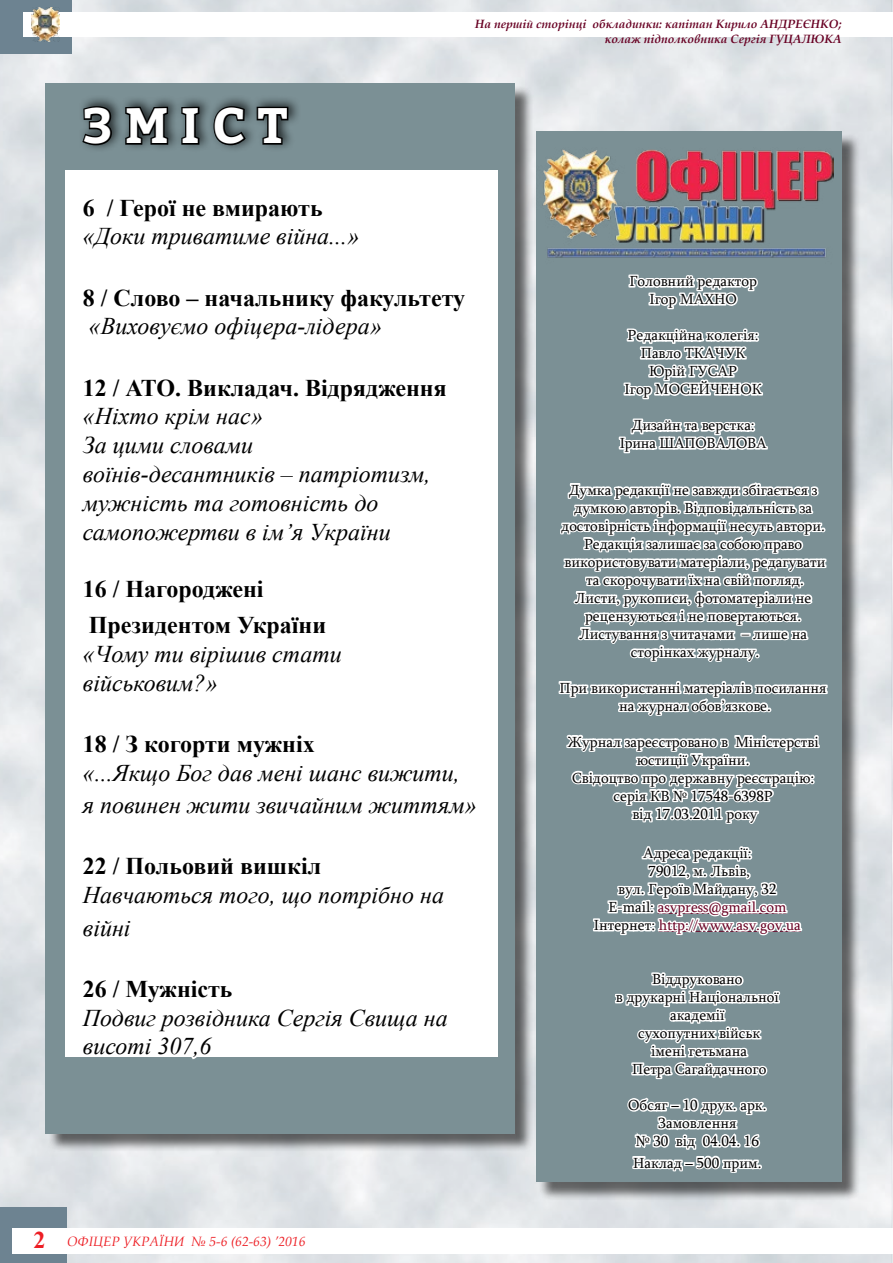
<style>
.page{position:relative;width:893px;height:1263px;background:#fff}
.page>*{position:absolute;margin:0;border:0;box-sizing:border-box;transform-origin:0 0}
.t1{font:700 49.5px "Bitter";letter-spacing:.25em;color:#fff}
.t2{font:italic 24px/28.8px "Times New Roman";color:#000}
.t3{font:700 24px/36px "Times New Roman";color:#000}
.t4{font:15px/18px "Sylfaen";color:#000;text-align:center}
.t5{font:italic 13.5px "Book Antiqua";color:#ed1e24}
.t6{font:italic 700 12px/14.4px "Book Antiqua";color:#680023;text-align:right}
.s1{font-family:"Times New Roman";font-weight:700;font-style:normal;font-size:24px}
.s2{color:#680023}
.s3{font-family:"Arial";font-size:13.5px}
</style>
<div class="page">
<img style="left:0;top:0;width:893px;height:1263px">
<div style="left:0;top:1207px;width:67px;height:56px;background:#6d8391"></div>
<div style="left:0;top:0;width:72px;height:54px;background:#6d8391"></div>
<div style="left:12px;top:1228px;width:881px;height:25px;background:#fff"></div>
<div style="left:23px;top:13px;width:870px;height:24px;background:#fff"></div>
<img style="left:31px;top:8px;width:29px;height:34px">
<svg style="left:64px;top:1197px;width:245px;height:66px"></svg>
<div style="left:538px;top:134px;width:323px;height:1066px;background:#000;opacity:.59"></div>
<div style="left:536px;top:131px;width:306px;height:1051px;background:#7b9095"></div>
<svg style="left:557px;top:279px;width:278px;height:906px"></svg>
<img style="left:536px;top:130px;width:298px;height:149px">
<div style="left:48px;top:86px;width:486px;height:1066px;background:#000;opacity:.59"></div>
<div style="left:45px;top:83px;width:470px;height:1051px;background:#7b9095"></div>
<div style="left:78px;top:95px;width:224px;height:57px;background:#000;opacity:.74"></div>
<svg style="left:81px;top:105px;width:32px;height:42px"></svg>
<svg style="left:124px;top:101px;width:46px;height:45px;background:#30383a"></svg>
<svg style="left:180px;top:105px;width:21px;height:41px"></svg>
<svg style="left:212px;top:105px;width:35px;height:44px"></svg>
<svg style="left:255px;top:105px;width:35px;height:41px"></svg>
<div style="left:65px;top:170px;width:433px;height:887px;background:#fff"></div>
<h1 class="t1" style="left:83px;top:88px;width:206px">ЗМІСТ</h1>
<p class="t6" style="left:475px;top:17px;width:368px">На першій сторінці обкладинки: капітан Кирило Андреєнко; колаж підполковника сергія ГУЦАЛЮКА</p>
<h2 class="t3" style="left:83px;top:189px;width:241px">6 / Герої не вмирають</h2>
<h2 class="t2" style="left:83px;top:221px;width:278px">«Доки триватиме війна...»</h2>
<h2 class="t3" style="left:83px;top:279px;width:384px">8 / Слово – начальнику факультету</h2>
<h2 class="t2" style="left:89px;top:311px;width:294px">«Виховуємо офіцера-лідера»</h2>
<h2 class="t3" style="left:83px;top:369px;width:365px">12 / АТО. Викладач. Відрядження</h2>
<h2 class="t2" style="left:83px;top:401px;width:349px">«Ніхто крім нас»<br>За цими словами воїнів-десантників – патріотизм, мужність та готовність до самопожертви в ім’я України</h2>
<h2 class="t3" style="left:83px;top:570px;width:245px">16 / Нагороджені<br>Президентом України</h2>
<h2 class="t2" style="left:83px;top:639px;width:260px">«Чому ти вірішив стати військовим?»</h2>
<h2 class="t3" style="left:83px;top:725px;width:233px">18 / З когорти мужніх</h2>
<h2 class="t2" style="left:83px;top:756px;width:395px;line-height:32.4px">«...Якщо Бог дав мені шанс вижити, я повинен жити звичайним життям»</h2>
<h2 class="t3" style="left:83px;top:848px;width:240px">22 / Польовий вишкіл</h2>
<h2 class="t2" style="left:83px;top:878px;width:363px;line-height:32.4px">Навчаються того, що потрібно на війні</h2>
<h2 class="t3" style="left:83px;top:970px;width:151px">26 / Мужність</h2>
<h2 class="t2" style="left:83px;top:1003px;width:366px">Подвиг розвідника Сергія Свища на висоті 307,6</h2>
<p class="t5" style="left:33px;top:1232px;width:273px"><span class="s1">2</span> офіцер україни № 5-6 (62-63) ’2016</p>
<p class="t4" style="left:629px;top:272px;width:129px">Головний редактор<br>Ігор МАХНО</p>
<p class="t4" style="left:628px;top:326px;width:132px">Редакційна колегія:</p>
<p class="t4" style="left:641px;top:344px;width:106px">Павло Ткачук</p>
<p class="t4" style="left:649px;top:362px;width:80px">Юрій Гусар</p>
<p class="t4" style="left:624px;top:380px;width:139px">Ігор Мосейченок</p>
<p class="t4" style="left:620px;top:416px;width:137px;text-align:left;text-indent:12px">Дизайн та верстка:<br>Ірина Шапо</p>
<p class="t4" style="left:707px;top:434px;width:58px">вало ва</p>
<p class="t4" style="left:561px;top:480px;width:266px">Думка редакції не завжди збігається з думкою авторів. Відповідальніcть за достовірність інформації несуть автори.<br>Редакція залишає за собою право використовувати матеріали, редагувати та скорочувати їх на свій погляд.<br>Листи, рукописи, фотоматеріали не рецензуються і не повертаються.<br>Листування з читачами – лише на сторінках журналу.</p>
<p class="t4" style="left:559px;top:678px;width:269px">При використанні матеріалів посилання на журнал обов’язкове.</p>
<p class="t4" style="left:568px;top:732px;width:253px">Журнал зареєстровано в Міністерстві юстиції України.<br>Свідоцтво про державну реєстрацію: серія КВ № 17548-6398Р<br>від 17.03.2011 року</p>
<p class="t4" style="left:594px;top:843px;width:209px">Адреса редакції:<br>79012, м. Львів,<br>вул. Героїв Майдану, 32<br>E-mail: <span class="s2">asvpress@gmail.com<br></span>Інтернет: <span class="s2">http://www.asv.gov.ua</span></p>
<p class="t4" style="left:616px;top:969px;width:164px">Віддруковано<br>в друкарні Національної академії<br>сухопутних військ<br>імені гетьмана<br>Петра Сагайдачного</p>
<p class="t4" style="left:628px;top:1095px;width:140px">Обсяг <span class="s3">–</span> 10 друк. арк.<br>Замовлення<br>№ 30 від 04.04. 16</p>
<p class="t4" style="left:633px;top:1153px;width:130px">Наклад <span class="s3">–</span> 500 прим.</p>
</div>
